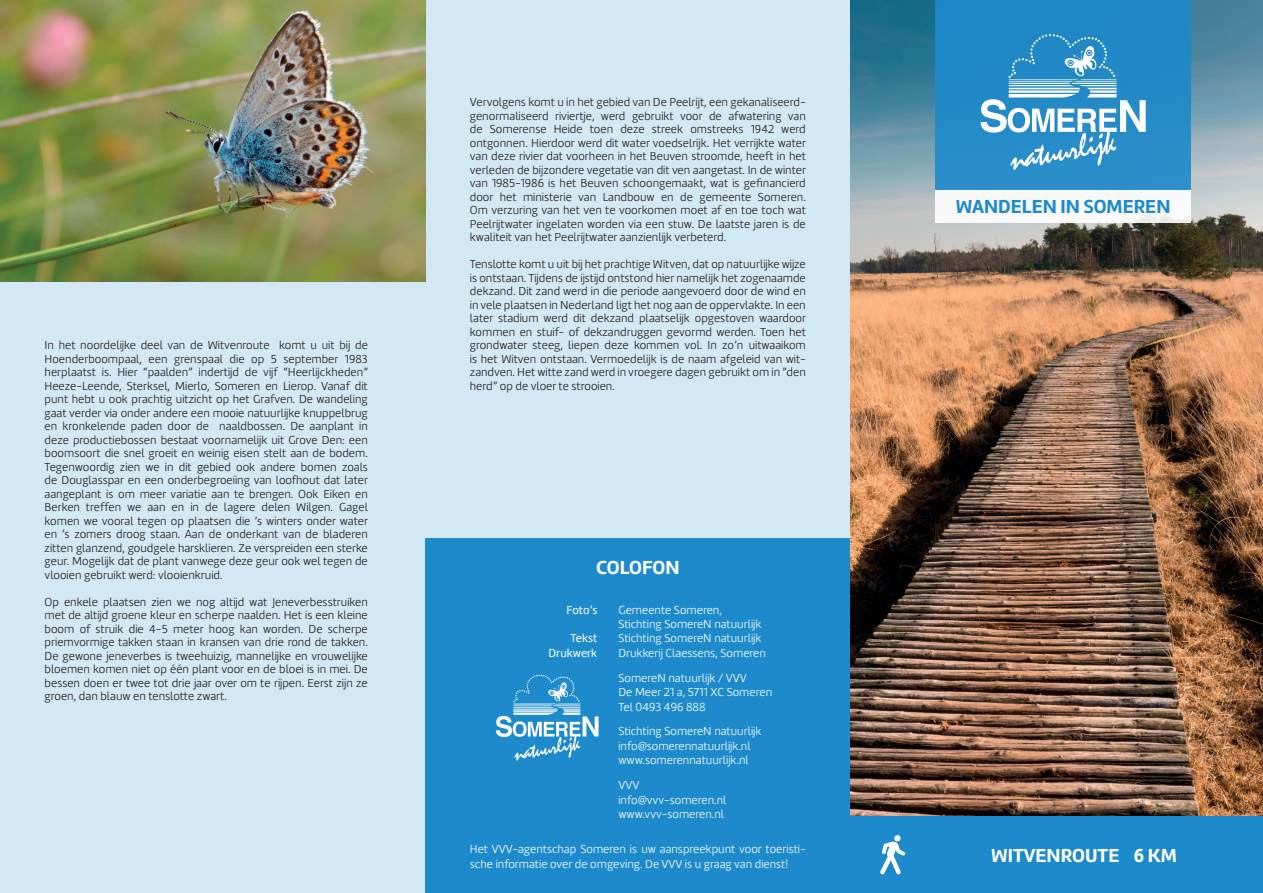
<style>
.page{position:relative;width:1263px;height:893px;background:#fff}
.page>*{position:absolute;margin:0;border:0;box-sizing:border-box;transform-origin:0 0}
.t1{font:19.5px "Amelia Basic Bold";color:#fff}
.t2{font:19.5px "Amelia Basic Bold";color:#1d8acb}
.t3{font:12px/13.5px "Amelia Basic Light";color:#231f20;text-align:justify}
.t4{font:12px/14.4px "Amelia Basic Light";color:#fff}
.t5{font:12px "Amelia Basic";color:#fff}
</style>
<div class="page">
<div style="left:0;top:0;width:850px;height:893px;background:#d2e8f4"></div>
<div style="left:425px;top:538px;width:425px;height:355px;background:#1d8acb"></div>
<img style="left:850px;top:0;width:413px;height:816px">
<div style="left:935px;top:0;width:256px;height:190px;background:#1d8acb"></div>
<div style="left:935px;top:190px;width:256px;height:32px;background:#f8f9f9"></div>
<svg style="left:980px;top:34px;width:166px;height:136px"></svg>
<svg style="left:496px;top:675px;width:102px;height:85px"></svg>
<img style="left:0;top:0;width:425px;height:282px">
<div style="left:850px;top:816px;width:413px;height:77px;background:#1d8acb"></div>
<svg style="left:880px;top:835px;width:25px;height:39px"></svg>
<p class="t3" style="left:45px;top:339px;width:325px">In het noordelijke deel van de Witvenroute komt u uit bij de Hoenderboompaal, een grenspaal die op 5 september 1983 herplaatst is. Hier “paalden” indertijd de vijf “Heerlijckheden” Heeze-Leende, Sterksel, Mierlo, Someren en Lierop. Vanaf dit punt hebt u ook prachtig uitzicht op het Grafven. De wandeling gaat verder via onder andere een mooie natuurlijke knuppelbrug en kronkelende paden door de naaldbossen. De aanplant in deze productiebossen bestaat voornamelijk uit Grove Den: een boomsoort die snel groeit en weinig eisen stelt aan de bodem.<br>Tegenwoordig zien we in dit gebied ook andere bomen zoals de Douglasspar en een onderbegroeiing van loofhout dat later aangeplant is om meer variatie aan te brengen. Ook Eiken en Berken treffen we aan en in de lagere delen Wilgen. Gagel komen we vooral tegen op plaatsen die ’s winters onder water en ’s zomers droog staan. Aan de onderkant van de bladeren zitten glanzend, goudgele harsklieren. Ze verspreiden een sterke geur. Mogelijk dat de plant vanwege deze geur ook wel tegen de vlooien gebruikt werd: vlooienkruid.</p>
<p class="t3" style="left:45px;top:595px;width:325px">Op enkele plaatsen zien we nog altijd wat Jeneverbesstruiken met de altijd groene kleur en scherpe naalden. Het is een kleine boom of struik die 4-5 meter hoog kan worden. De scherpe priemvormige takken staan in kransen van drie rond de takken.<br>De gewone jeneverbes is tweehuizig, mannelijke en vrouwelijke bloemen komen niet op één plant voor en de bloei is in mei. De bessen doen er twee tot drie jaar over om te rijpen. Eerst zijn ze groen, dan blauw en tenslotte zwart.</p>
<p class="t3" style="left:470px;top:96px;width:338px">Vervolgens komt u in het gebied van De Peelrijt, een gekanaliseerd&shy;genormaliseerd riviertje, werd gebruikt voor de afwatering van de Somerense Heide toen deze streek omstreeks 1942 werd ontgonnen. Hierdoor werd dit water voedselrijk. Het verrijkte water van deze rivier dat voorheen in het Beuven stroomde, heeft in het verleden de bijzondere vegetatie van dit ven aangetast. In de winter van 1985-1986 is het Beuven schoongemaakt, wat is gefinancierd door het ministerie van Landbouw en de gemeente Someren.<br>Om verzuring van het ven te voorkomen moet af en toe toch wat Peelrijtwater ingelaten worden via een stuw. De laatste jaren is de kwaliteit van het Peelrijtwater aanzienlijk verbeterd.</p>
<p class="t3" style="left:470px;top:258px;width:338px">Tenslotte komt u uit bij het prachtige Witven, dat op natuurlijke wijze is ontstaan. Tijdens de ijstijd ontstond hier namelijk het zogenaamde dekzand. Dit zand werd in die periode aangevoerd door de wind en in vele plaatsen in Nederland ligt het nog aan de oppervlakte. In een later stadium werd dit dekzand plaatselijk opgestoven waardoor kommen en stuif- of dekzandruggen gevormd werden. Toen het grondwater steeg, liepen deze kommen vol. In zo’n uitwaaikom is het Witven ontstaan. Vermoedelijk is de naam afgeleid van wit&shy;zandven. Het witte zand werd in vroegere dagen gebruikt om in ”den herd” op de vloer te strooien.</p>
<h1 class="t1" style="left:596px;top:556px;width:85px">COLOFON</h1>
<p class="t5" style="left:566px;top:603px;width:33px">Foto’s</p>
<p class="t4" style="left:618px;top:602px;width:145px">Gemeente Someren,<br>Stichting SomereN natuurlijk</p>
<p class="t5" style="left:571px;top:631px;width:28px">Tekst</p>
<p class="t4" style="left:618px;top:631px;width:145px">Stichting SomereN natuurlijk</p>
<p class="t5" style="left:549px;top:646px;width:50px">Drukwerk</p>
<p class="t4" style="left:618px;top:640px;width:149px;line-height:24.9px">Drukkerij Claessens, Someren<br>SomereN natuurlijk / VVV</p>
<p class="t4" style="left:618px;top:685px;width:155px">De Meer 21 a, 5711 XC Someren<br>Tel 0493 496 888</p>
<p class="t4" style="left:618px;top:724px;width:145px">Stichting SomereN natuurlijk info@somerennatuurlijk.nl www.somerennatuurlijk.nl</p>
<p class="t4" style="left:618px;top:778px;width:109px">VVV info@vvv-someren.nl www.vvv-someren.nl</p>
<p class="t4" style="left:470px;top:842px;width:337px">Het VVV-agentschap Someren is uw aanspreekpunt voor toeristi&shy;sche informatie over de omgeving. De VVV is u graag van dienst!</p>
<h1 class="t2" style="left:956px;top:195px;width:216px">WANDELEN IN SOMEREN</h1>
<h1 class="t1" style="left:991px;top:844px;width:187px">WITVENROUTE 6 KM</h1>
</div>
